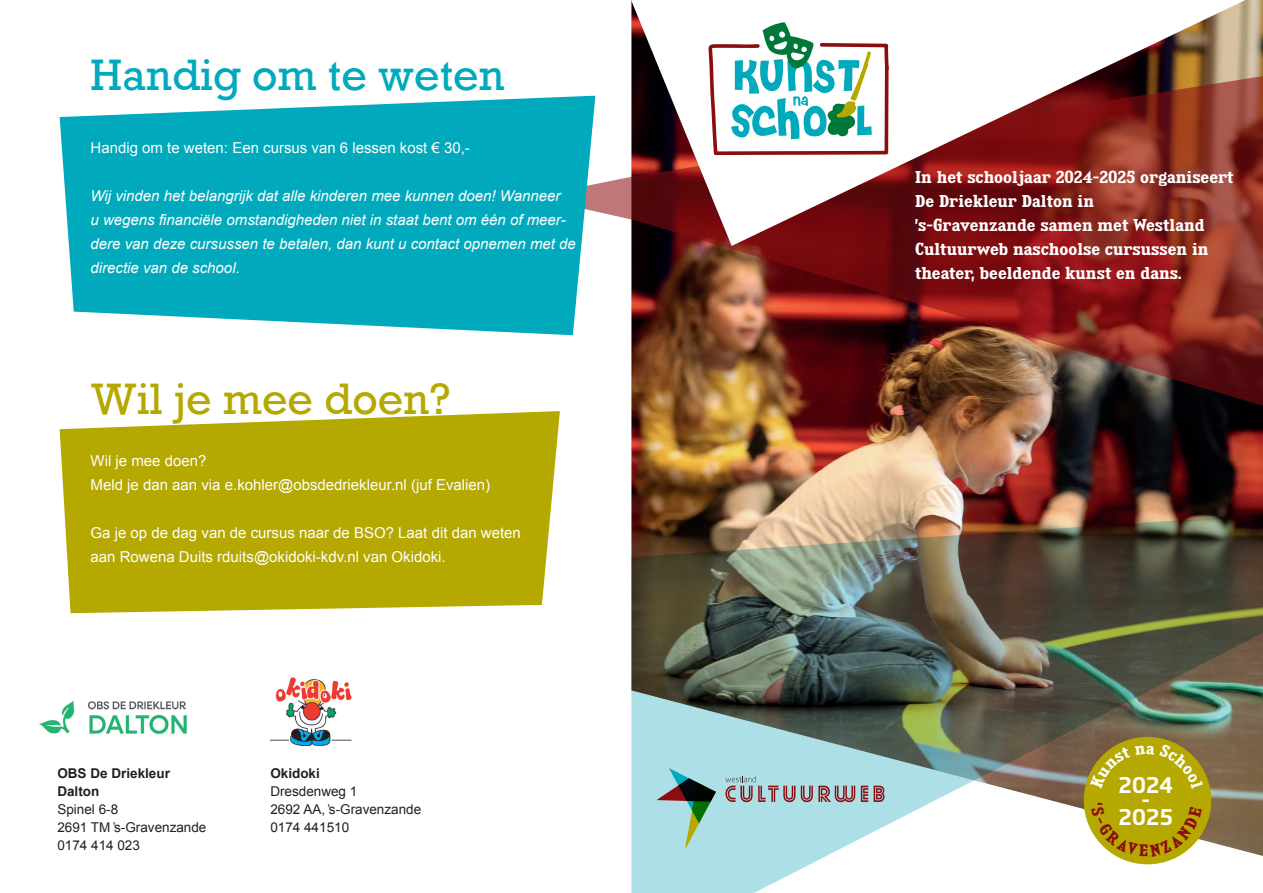
<style>
.page{position:relative;width:1263px;height:893px;background:#fff}
.page>*{position:absolute;margin:0;border:0;box-sizing:border-box;transform-origin:0 0}
.t1{font:41.4px "Rockwell";color:#00aabc}
.t2{font:41.4px "Rockwell";color:#b5a901}
.t3{font:700 23.4px/18px "Flexo";letter-spacing:-.01em;color:#fff;text-align:center}
.t4{font:15px/24px "Arial";color:#fff}
.t5{font:italic 15px/24px "Arial";color:#fff}
.t6{font:700 15px/24px "Kingsbridge Rg";color:#fff}
.t7{font:13.5px/18px "Arial";color:#231f20}
.t8{font:700 13.5px/18px "Arial";color:#231f20}
</style>
<div class="page">
<img style="left:631px;top:0;width:632px;height:497px">
<img style="left:631px;top:497px;width:632px;height:396px">
<div style="left:1084px;top:737px;width:127px;height:127px;background:#b5a901;border-radius:50%"></div>
<svg style="left:861px;top:786px;width:7px;height:16px"></svg>
<svg style="left:874px;top:786px;width:10px;height:16px"></svg>
<svg style="left:801px;top:786px;width:54px;height:16px"></svg>
<svg style="left:725px;top:776px;width:70px;height:26px;background:#a2adb3"></svg>
<svg style="left:656px;top:768px;width:60px;height:82px;background:#8ab3ae"></svg>
<img style="left:569px;top:70px;width:694px;height:406px">
<svg style="left:631px;top:0;width:614px;height:246px"></svg>
<svg style="left:708px;top:22px;width:181px;height:133px"></svg>
<svg style="left:60px;top:411px;width:500px;height:202px;background:#bcb21c"></svg>
<svg style="left:60px;top:96px;width:535px;height:239px;background:#1eb4c3"></svg>
<img style="left:39px;top:700px;width:148px;height:34px">
<img style="left:271px;top:677px;width:81px;height:68px">
<svg style="left:1090px;top:744px;width:113px;height:29px"></svg>
<svg style="left:1091px;top:830px;width:111px;height:27px"></svg>
<h1 class="t1" style="left:91px;top:49px;width:416px">Handig om te weten</h1>
<p class="t4" style="left:91px;top:136px;width:381px">Handig om te weten: Een cursus van 6 lessen kost € 30,-</p>
<p class="t5" style="left:91px;top:184px;width:487px">Wij vinden het belangrijk dat alle kinderen mee kunnen doen! Wanneer<br>u wegens financiële omstandigheden niet in staat bent om één of meer&shy;dere van deze cursussen te betalen, dan kunt u contact opnemen met de directie van de school.</p>
<h1 class="t2" style="left:91px;top:373px;width:361px">Wil je mee doen?</h1>
<p class="t4" style="left:91px;top:448px;width:401px">Wil je mee doen?<br>Meld je dan aan via e.kohler@obsdedriekleur.nl (juf Evalien)</p>
<p class="t4" style="left:91px;top:520px;width:432px">Ga je op de dag van de cursus naar de BSO? Laat dit dan weten aan Rowena Duits rduits@okidoki-kdv.nl van Okidoki.</p>
<p class="t8" style="left:57px;top:765px;width:114px">OBS De Driekleur<br>Dalton</p>
<p class="t7" style="left:57px;top:801px;width:151px">Spinel 6-8<br>2691 TM ̓s-Gravenzande<br>0174 414 023</p>
<p class="t8" style="left:270px;top:765px;width:51px">Okidoki</p>
<p class="t7" style="left:270px;top:783px;width:152px">Dresdenweg 1<br>2692 AA, ̓s-Gravenzande<br>0174 441510</p>
<p class="t6" style="left:915px;top:165px;width:320px">In het schooljaar 2024-2025 organiseert De Driekleur Dalton in<br>’s-Gravenzande samen met Westland Cultuurweb naschoolse cursussen in theater, beeldende kunst en dans.</p>
<h2 class="t3" style="left:1118px;top:776px;width:56px">2024</h2>
<h2 class="t3" style="left:1119px;top:789px;width:56px">-<br>2025</h2>
</div>
